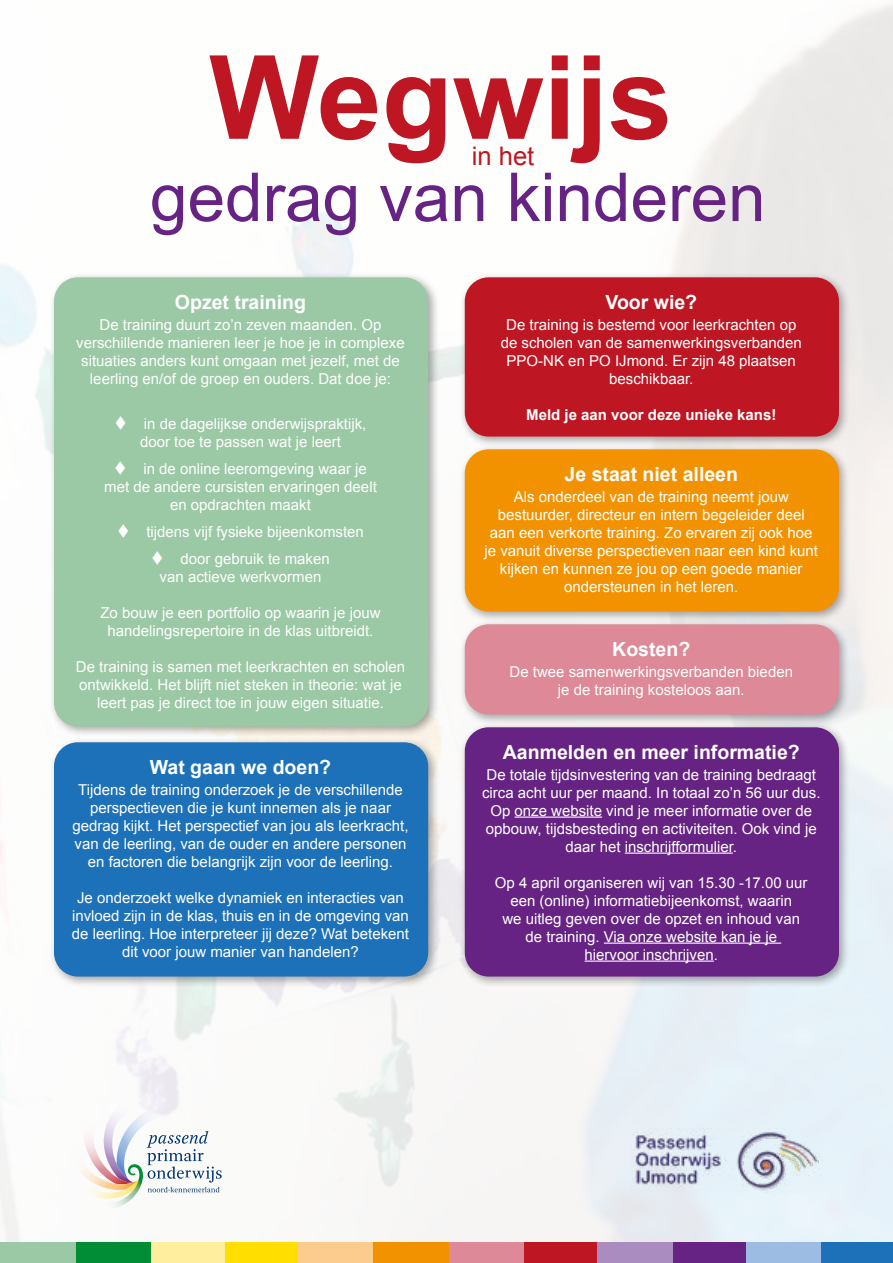
<style>
.page{position:relative;width:893px;height:1263px;background:#fff}
.page>*{position:absolute;margin:0;border:0;box-sizing:border-box;transform-origin:0 0}
.t1{font:700 116.4px "Arial";color:#be1622}
.t2{font:67.5px "Arial";color:#662383}
.t3{font:25.65px "Arial";color:#be1622}
.t4{font:700 19.5px "Arial";color:#fff}
.t5{font:15px/18px "Arial";color:#fff;text-align:center}
.t6{font:700 15px "Arial";color:#fff}
</style>
<div class="page">
<img style="left:0;top:3px;width:893px;height:1240px">
<div style="left:460px;top:272px;width:390px;height:176px;background:#000;opacity:.35"></div>
<div style="left:465px;top:277px;width:374px;height:160px;background:#be1622;border-radius:24px"></div>
<div style="left:460px;top:722px;width:390px;height:266px;background:#000;opacity:.35"></div>
<div style="left:465px;top:727px;width:374px;height:249px;background:#662383;border-radius:24px"></div>
<hr style="left:515px;top:816px;width:87px;height:2px;background:#fff">
<hr style="left:625px;top:852px;width:108px;height:2px;background:#fff">
<hr style="left:604px;top:942px;width:177px;height:2px;background:#fff">
<hr style="left:585px;top:960px;width:129px;height:2px;background:#fff">
<div style="left:49px;top:737px;width:390px;height:251px;background:#000;opacity:.35"></div>
<div style="left:54px;top:742px;width:374px;height:234px;background:#1d71b8;border-radius:24px"></div>
<div style="left:49px;top:272px;width:390px;height:465px;background:#000;opacity:.35"></div>
<div style="left:54px;top:277px;width:374px;height:449px;background:#9bc9a5;border-radius:24px"></div>
<div style="left:460px;top:619px;width:390px;height:107px;background:#000;opacity:.35"></div>
<div style="left:465px;top:624px;width:374px;height:90px;background:#dd8998;border-radius:24px"></div>
<div style="left:460px;top:444px;width:390px;height:179px;background:#000;opacity:.35"></div>
<div style="left:465px;top:449px;width:374px;height:162px;background:#f39200;border-radius:24px"></div>
<div style="left:0;top:1243px;width:76px;height:20px;background:#9bc9a5"></div>
<div style="left:76px;top:1243px;width:76px;height:20px;background:#008d36"></div>
<div style="left:152px;top:1243px;width:73px;height:20px;background:#ffee9d"></div>
<div style="left:225px;top:1243px;width:74px;height:20px;background:#ffde00"></div>
<div style="left:299px;top:1243px;width:75px;height:20px;background:#fccb8e"></div>
<div style="left:374px;top:1243px;width:75px;height:20px;background:#f39200"></div>
<div style="left:449px;top:1243px;width:75px;height:20px;background:#dd8998"></div>
<div style="left:524px;top:1243px;width:74px;height:20px;background:#be1622"></div>
<div style="left:598px;top:1243px;width:75px;height:20px;background:#ab8cc0"></div>
<div style="left:673px;top:1243px;width:73px;height:20px;background:#662383"></div>
<div style="left:746px;top:1243px;width:75px;height:20px;background:#9cbce4"></div>
<div style="left:821px;top:1243px;width:72px;height:20px;background:#1d71b8"></div>
<svg style="left:73px;top:1101px;width:149px;height:110px"></svg>
<img style="left:631px;top:1129px;width:192px;height:64px">
<h1 class="t1" style="left:209px;top:21px;width:465px">Wegwijs</h1>
<h3 class="t3" style="left:472px;top:139px;width:64px">in het</h3>
<h2 class="t2" style="left:150px;top:153px;width:617px">gedrag van kinderen</h2>
<h3 class="t4" style="left:175px;top:289px;width:133px">Opzet training</h3>
<p class="t5" style="left:76px;top:315px;width:330px">De training duurt zo’n zeven maanden. Op verschillende manieren leer je hoe je in complexe situaties anders kunt omgaan met jezelf, met de leerling en/of de groep en ouders. Dat doe je:</p>
<p class="t5" style="left:115px;top:415px;width:253px">▼ in de dagelijkse onderwijspraktijk, door toe te passen wat je leert</p>
<p class="t5" style="left:104px;top:460px;width:274px">▼ in de online leeromgeving waar je met de andere cursisten ervaringen deelt en opdrachten maakt</p>
<p class="t5" style="left:117px;top:523px;width:248px">▼ tijdens vijf fysieke bijeenkomsten</p>
<p class="t5" style="left:151px;top:550px;width:180px">▼ door gebruik te maken van actieve werkvormen</p>
<p class="t5" style="left:100px;top:604px;width:282px">Zo bouw je een portfolio op waarin je jouw handelingsrepertoire in de klas uitbreidt.</p>
<p class="t5" style="left:76px;top:658px;width:331px">De training is samen met leerkrachten en scholen ontwikkeld. Het blijft niet steken in theorie: wat je leert pas je direct toe in jouw eigen situatie.</p>
<h3 class="t4" style="left:150px;top:754px;width:183px">Wat gaan we doen?</h3>
<p class="t5" style="left:73px;top:780px;width:337px">Tijdens de training onderzoek je de verschillende perspectieven die je kunt innemen als je naar gedrag kijkt. Het perspectief van jou als leerkracht, van de leerling, van de ouder en andere personen en factoren die belangrijk zijn voor de leerling.</p>
<p class="t5" style="left:72px;top:888px;width:339px">Je onderzoekt welke dynamiek en interacties van invloed zijn in de klas, thuis en in de omgeving van de leerling. Hoe interpreteer jij deze? Wat betekent dit voor jouw manier van handelen?</p>
<h3 class="t4" style="left:605px;top:289px;width:93px">Voor wie?</h3>
<p class="t5" style="left:501px;top:315px;width:302px">De training is bestemd voor leerkrachten op de scholen van de samenwerkingsverbanden PPO-NK en PO IJmond. Er zijn 48 plaatsen beschikbaar.</p>
<p class="t6" style="left:526px;top:404px;width:252px">Meld je aan voor deze unieke kans!</p>
<h3 class="t4" style="left:565px;top:461px;width:175px">Je staat niet alleen</h3>
<p class="t5" style="left:484px;top:487px;width:335px">Als onderdeel van de training neemt jouw bestuurder, directeur en intern begeleider deel aan een verkorte training. Zo ervaren zij ook hoe je vanuit diverse perspectieven naar een kind kunt kijken en kunnen ze jou op een goede manier ondersteunen in het leren.</p>
<h3 class="t4" style="left:612px;top:636px;width:79px">Kosten?</h3>
<p class="t5" style="left:509px;top:662px;width:285px">De twee samenwerkingsverbanden bieden je de training kosteloos aan.</p>
<h3 class="t4" style="left:503px;top:739px;width:298px">Aanmelden en meer informatie?</h3>
<p class="t5" style="left:482px;top:765px;width:340px">De totale tijdsinvestering van de training bedraagt circa acht uur per maand. In totaal zo’n 56 uur dus.<br>Op onze website vind je meer informatie over de opbouw, tijdsbesteding en activiteiten. Ook vind je daar het inschrijfformulier.</p>
<p class="t5" style="left:495px;top:873px;width:314px">Op 4 april organiseren wij van 15.30 -17.00 uur een (online) informatiebijeenkomst, waarin<br>we uitleg geven over de opzet en inhoud van de training. Via onze website kan je je<br>hiervoor inschrijven.</p>
</div>
